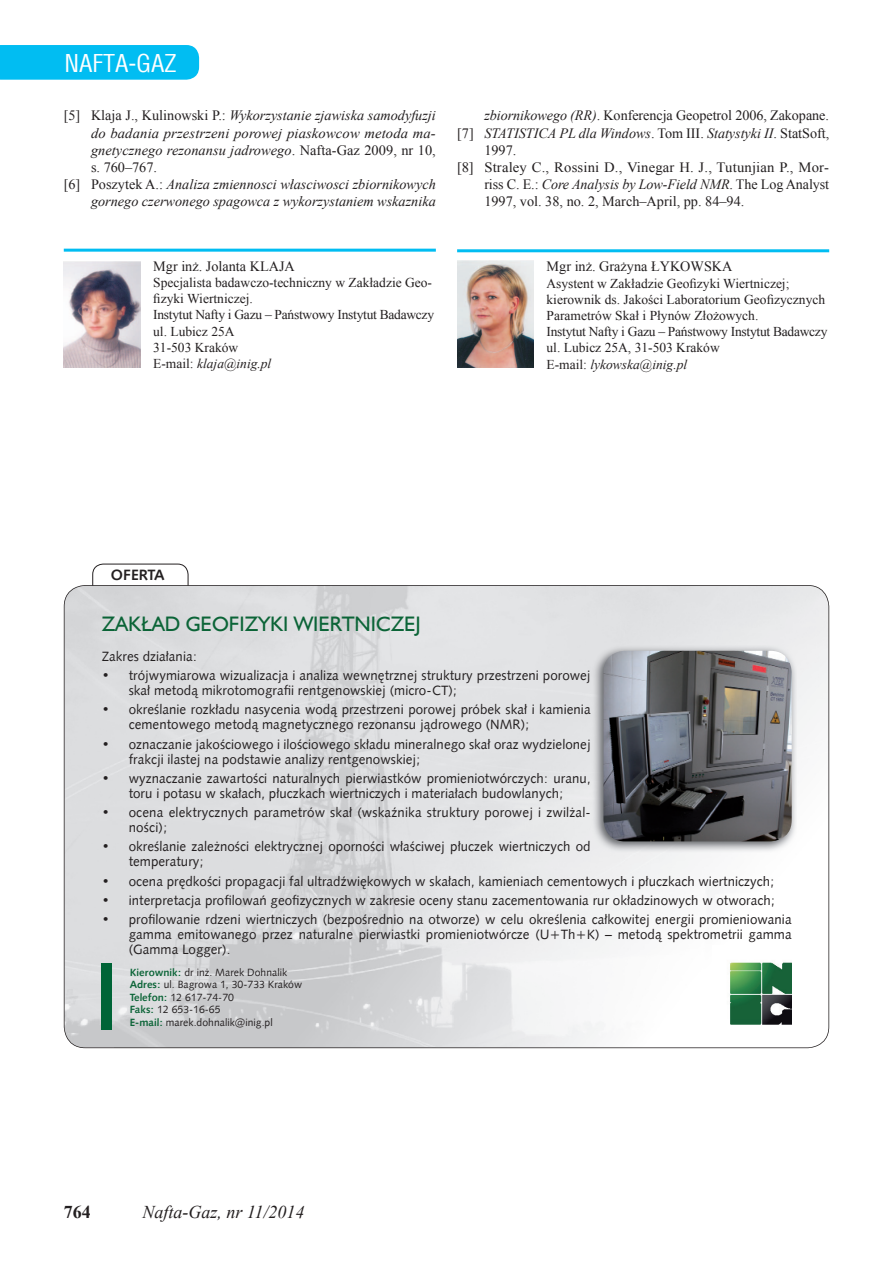
<style>
.page{position:relative;width:893px;height:1263px;background:#fff}
.page>*{position:absolute;margin:0;border:0;box-sizing:border-box;transform-origin:0 0}
.t1{font:24px "Switzerland Condensed";color:#fff}
.t2{font:21px "Humanst 521 EU";color:#0b6437}
.t3{font:italic 18px "Times New Roman";color:#231f20}
.t4{font:700 18px "Times New Roman";color:#231f20}
.t5{font:700 15px "Humanst 531 EU";color:#231f20}
.t6{font:italic 14.25px "Times New Roman";color:#231f20}
.t7{font:14.25px "Times New Roman";color:#231f20}
.t8{font:13.5px/15px "Humanst 531 EU";color:#231f20}
.t9{font:13.5px/16.2px "Times New Roman";color:#231f20}
.t10{font:10.5px/12.6px "Humanst 531 EU";color:#231f20}
.s1{font-style:normal}
.s2{font-style:italic}
.s3{font-weight:700;color:#0b6437}
</style>
<div class="page">
<div style="left:0;top:45px;width:199px;height:35px;background:#01bdf2"></div>
<hr style="left:892px;top:43px;width:1px;height:40px;background:#01bdf2">
<hr style="left:64px;top:249px;width:372px;height:3px;background:#01bdf2">
<img style="left:64px;top:261px;width:76px;height:106px">
<svg style="left:64px;top:585px;width:765px;height:463px;fill:#e0e1e3"></svg>
<div style="left:102px;top:963px;width:10px;height:67px;background:#006437"></div>
<img style="left:713px;top:946px;width:79px;height:92px">
<svg style="left:92px;top:563px;width:97px;height:23px"></svg>
<img style="left:592px;top:645px;width:205px;height:207px">
<img style="left:603px;top:651px;width:189px;height:190px">
<hr style="left:457px;top:249px;width:372px;height:3px;background:#01bdf2">
<img style="left:457px;top:261px;width:77px;height:106px">
<h1 class="t1" style="left:64px;top:49px;width:114px">NAFTA-GAZ</h1>
<p class="t6" style="left:64px;top:106px;width:374px"><span class="s1">[5] Klaja J., Kulinowski P.:</span> Wykorzystanie zjawiska samodyfuzji</p>
<p class="t6" style="left:91px;top:123px;width:346px">do badania przestrzeni porowej piaskowcow metoda ma-</p>
<p class="t6" style="left:91px;top:140px;width:346px">gnetycznego rezonansu jadrowego<span class="s1">. Nafta-Gaz 2009, nr 10,</span></p>
<p class="t7" style="left:91px;top:157px;width:68px">s. 760–767.</p>
<p class="t6" style="left:64px;top:174px;width:374px"><span class="s1">[6] Poszytek A.:</span> Analiza zmiennosci własciwosci zbiornikowych</p>
<p class="t6" style="left:91px;top:191px;width:346px">gornego czerwonego spagowca z wykorzystaniem wskaznika</p>
<p class="t7" style="left:153px;top:256px;width:117px">Mgr inż. Jolanta Klaja</p>
<p class="t9" style="left:153px;top:274px;width:282px">Specjalista badawczo-techniczny w Zakładzie Geo&shy;fizyki Wiertniczej.<br>Instytut Nafty i Gazu – Państwowy Instytut Badawczy ul. Lubicz 25A<br>31-503 Kraków<br>E-mail: <span class="s2">klaja@inig.pl</span></p>
<p class="t7" style="left:484px;top:106px;width:346px"><span class="s2">zbiornikowego (RR)</span>. Konferencja Geopetrol 2006, Zakopane.</p>
<p class="t6" style="left:457px;top:123px;width:374px"><span class="s1">[7]</span> STATISTICA PL dla Windows<span class="s1">. Tom III.</span> Statystyki II<span class="s1">. StatSoft,</span></p>
<p class="t7" style="left:484px;top:140px;width:34px">1997.</p>
<p class="t7" style="left:457px;top:157px;width:373px">[8] Straley C., Rossini D., Vinegar H. J., Tutunjian P., Mor-</p>
<p class="t6" style="left:484px;top:174px;width:346px"><span class="s1">riss C. E.:</span> Core Analysis by Low-Field NMR<span class="s1">. The Log Analyst</span></p>
<p class="t7" style="left:484px;top:192px;width:262px">1997, vol. 38, no. 2, March–April, pp. 84–94.</p>
<p class="t7" style="left:547px;top:257px;width:135px">Mgr inż. Grażyna Łykowska</p>
<p class="t9" style="left:547px;top:275px;width:282px">Asystent w Zakładzie Geofizyki Wiertniczej; kierownik ds. Jakości Laboratorium Geofizycznych Parametrów Skał i Płynów Złożowych.<br>Instytut Nafty i Gazu – Państwowy Instytut Badawczy ul. Lubicz 25A, 31-503 Kraków<br>E-mail: <span class="s2">lykowska@inig.pl</span></p>
<p class="t5" style="left:111px;top:565px;width:55px">OFERTA</p>
<h2 class="t2" style="left:102px;top:611px;width:321px">ZAKŁAD GEOFIZYKI WIERTNICZEJ</h2>
<p class="t8" style="left:102px;top:649px;width:97px">Zakres działania:</p>
<p class="t8" style="left:129px;top:668px;width:463px;text-indent:-27px">• trójwymiarowa wizualizacja i analiza wewnętrznej struktury przestrzeni porowej skał metodą mikrotomografii rentgenowskiej (micro-CT);</p>
<p class="t8" style="left:129px;top:702px;width:463px;text-indent:-27px">• określanie rozkładu nasycenia wodą przestrzeni porowej próbek skał i kamienia cementowego metodą magnetycznego rezonansu jądrowego (NMR);</p>
<p class="t8" style="left:129px;top:736px;width:463px;text-indent:-27px">• oznaczanie jakościowego i ilościowego składu mineralnego skał oraz wydzielonej frakcji ilastej na podstawie analizy rentgenowskiej;</p>
<p class="t8" style="left:102px;top:771px;width:490px;text-align:center">• wyznaczanie zawartości naturalnych pierwiastków promieniotwórczych: uranu, toru i potasu w skałach, płuczkach wiertniczych i materiałach budowlanych;</p>
<p class="t8" style="left:129px;top:805px;width:463px;text-indent:-27px">• ocena elektrycznych parametrów skał (wskaźnika struktury porowej i zwilżal&shy;ności);</p>
<p class="t8" style="left:129px;top:839px;width:463px;text-indent:-27px">• określanie zależności elektrycznej oporności właściwej płuczek wiertniczych od temperatury;</p>
<p class="t8" style="left:102px;top:873px;width:674px">• ocena prędkości propagacji fal ultradźwiękowych w skałach, kamieniach cementowych i płuczkach wiertniczych;</p>
<p class="t8" style="left:102px;top:893px;width:675px">• interpretacja profilowań geofizycznych w zakresie oceny stanu zacementowania rur okładzinowych w otworach;</p>
<p class="t8" style="left:129px;top:912px;width:664px;text-align:justify;text-indent:-27px">• profilowanie rdzeni wiertniczych (bezpośrednio na otworze) w celu określenia całkowitej energii promieniowania gamma emitowanego przez naturalne pierwiastki promieniotwórcze (U+Th+K) – metodą spektrometrii gamma (Gamma Logger).</p>
<p class="t10" style="left:130px;top:965px;width:174px"><span class="s3">Kierownik:</span> dr inż. Marek Dohnalik<br><span class="s3">Adres:</span> ul. Bagrowa 1, 30-733 Kraków<br><span class="s3">Telefon:</span> 12 617-74-70<br><span class="s3">Faks:</span> 12 653-16-65<br><span class="s3">E-mail:</span> marek.dohnalik@inig.pl</p>
<h3 class="t4" style="left:64px;top:1199px;width:28px">764</h3>
<h3 class="t3" style="left:142px;top:1200px;width:164px">Nafta-Gaz, nr 11/2014</h3>
</div>
